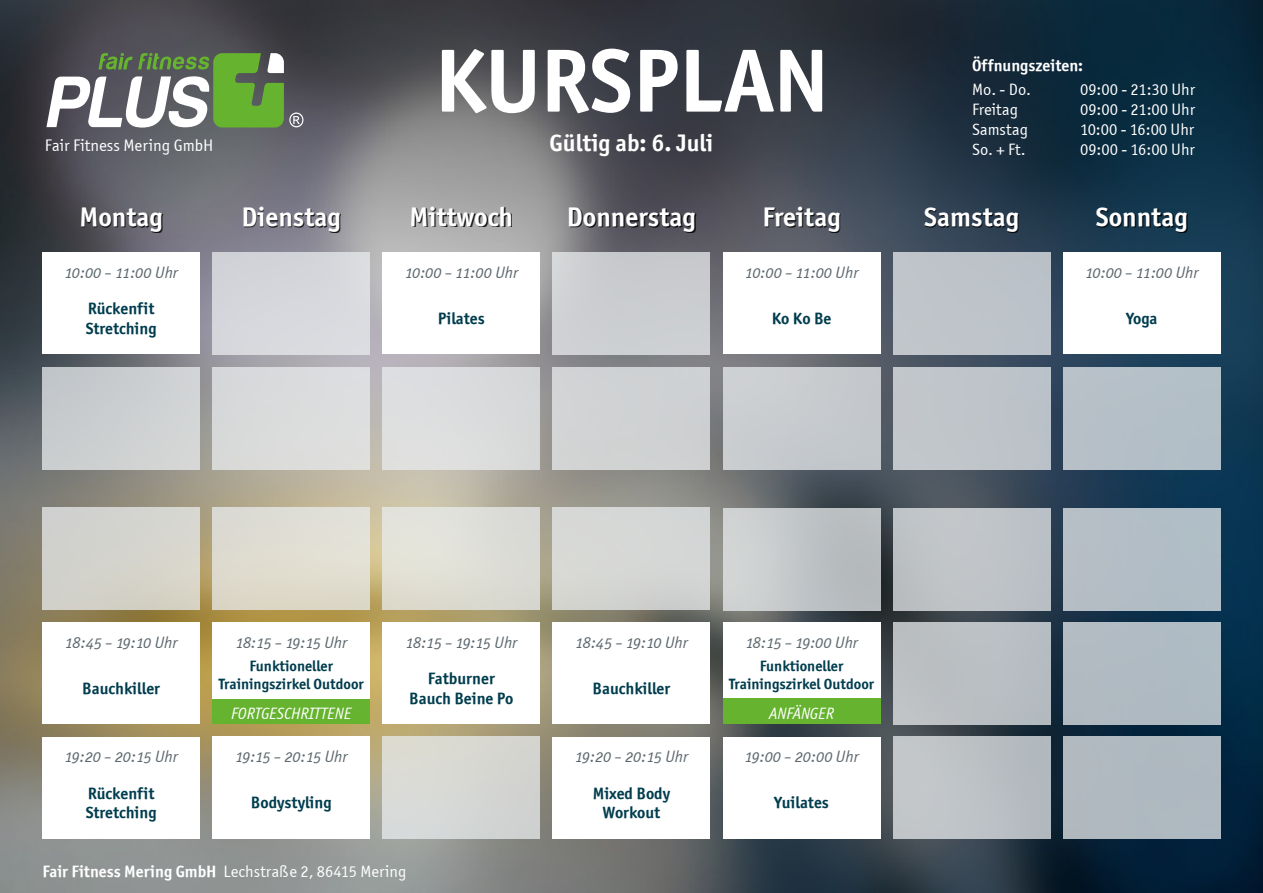
<style>
.page{position:relative;width:1263px;height:893px;background:#fff}
.page>*{position:absolute;margin:0;border:0;box-sizing:border-box;transform-origin:0 0}
.t1{font:90px "Officina Sans OSITCTT Bold";letter-spacing:-.005em;color:#fff}
.t2{font:27px "Officina Sans ITCTT Bold";color:#fff}
.t3{font:24px "Officina Sans OSITCTT Bold";color:#fff}
.t4{font:16.8px "Officina Sans ITCTT Book";color:#fff}
.t5{font:16.5px/19.8px "Officina Sans ITCTT Bold";color:#003d4e}
.t6{font:16.5px "Officina Sans ITCTT Book";color:#fff}
.t7{font:16.5px "Officina Sans OSITCTT Book Ita";color:#5d686e}
.t8{font:16.5px "Officina Sans OSITCTT Book Ita";letter-spacing:-.02em;color:#5d686e}
.t9{font:16.5px "Officina Sans OSITCTT Book Ita";letter-spacing:-.05em;color:#5d686e}
.t10{font:16.5px "Officina Sans OSITCTT Book Ita";color:#fff}
.t11{font:16.5px "Officina Sans ITCTT Bold";color:#fff}
.t12{font:16.5px "Officina Sans OSITCTT Book Ita";letter-spacing:-.025em;color:#5d686e}
.t13{font:15px/18px "Officina Sans ITCTT Bold";color:#003d4e;text-align:center}
.s1{font-family:"Officina Sans ITCTT Bold"}
</style>
<div class="page">
<img style="left:0;top:0;width:1263px;height:893px">
<div style="left:82px;top:208px;width:81px;height:24px;background:#000;opacity:.85"></div>
<div style="left:245px;top:207px;width:96px;height:25px;background:#000;opacity:.85"></div>
<div style="left:412px;top:207px;width:100px;height:20px;background:#000;opacity:.85"></div>
<div style="left:570px;top:208px;width:126px;height:24px;background:#000;opacity:.85"></div>
<div style="left:765px;top:207px;width:76px;height:25px;background:#000;opacity:.85"></div>
<div style="left:925px;top:208px;width:94px;height:24px;background:#000;opacity:.85"></div>
<div style="left:1097px;top:208px;width:91px;height:24px;background:#000;opacity:.85"></div>
<div style="left:43px;top:278px;width:157px;height:76px;background:#fff"></div>
<div style="left:43px;top:252px;width:157px;height:26px;background:#fff"></div>
<div style="left:43px;top:762px;width:157px;height:77px;background:#fff"></div>
<div style="left:43px;top:737px;width:157px;height:25px;background:#fff"></div>
<div style="left:213px;top:699px;width:157px;height:25px;background:#65b32e"></div>
<div style="left:213px;top:648px;width:157px;height:51px;background:#fff"></div>
<div style="left:213px;top:622px;width:157px;height:26px;background:#fff"></div>
<div style="left:383px;top:278px;width:157px;height:76px;background:#fff"></div>
<div style="left:383px;top:252px;width:157px;height:26px;background:#fff"></div>
<div style="left:723px;top:278px;width:157px;height:76px;background:#fff"></div>
<div style="left:723px;top:252px;width:157px;height:26px;background:#fff"></div>
<div style="left:1063px;top:278px;width:157px;height:76px;background:#fff"></div>
<div style="left:1063px;top:252px;width:157px;height:26px;background:#fff"></div>
<div style="left:553px;top:252px;width:157px;height:102px;background:#cbced0"></div>
<div style="left:893px;top:508px;width:157px;height:102px;background:#bfc3c7"></div>
<div style="left:723px;top:508px;width:157px;height:102px;background:linear-gradient(to right,#d4d6d6,#b1b6ba)"></div>
<div style="left:1063px;top:508px;width:157px;height:102px;background:#b2bdc6"></div>
<div style="left:893px;top:622px;width:157px;height:102px;background:#babfc2"></div>
<div style="left:1063px;top:622px;width:157px;height:102px;background:#afbac2"></div>
<div style="left:43px;top:648px;width:157px;height:76px;background:#fff"></div>
<div style="left:43px;top:622px;width:157px;height:26px;background:#fff"></div>
<div style="left:213px;top:762px;width:157px;height:76px;background:#fff"></div>
<div style="left:213px;top:736px;width:157px;height:26px;background:#fff"></div>
<div style="left:553px;top:762px;width:157px;height:77px;background:#fff"></div>
<div style="left:553px;top:737px;width:157px;height:25px;background:#fff"></div>
<div style="left:723px;top:762px;width:157px;height:77px;background:#fff"></div>
<div style="left:723px;top:737px;width:157px;height:25px;background:#fff"></div>
<div style="left:383px;top:648px;width:157px;height:76px;background:#fff"></div>
<div style="left:383px;top:622px;width:157px;height:26px;background:#fff"></div>
<div style="left:553px;top:648px;width:157px;height:76px;background:#fff"></div>
<div style="left:553px;top:622px;width:157px;height:26px;background:#fff"></div>
<div style="left:723px;top:648px;width:157px;height:51px;background:#fff"></div>
<div style="left:723px;top:622px;width:157px;height:26px;background:#fff"></div>
<div style="left:723px;top:699px;width:157px;height:25px;background:#65b32e"></div>
<div style="left:213px;top:252px;width:157px;height:102px;background:#d6d8dc"></div>
<div style="left:213px;top:367px;width:157px;height:102px;background:#dbdcdc"></div>
<div style="left:383px;top:367px;width:157px;height:102px;background:#dbddde"></div>
<div style="left:553px;top:367px;width:157px;height:102px;background:#cfd2d3"></div>
<div style="left:723px;top:367px;width:157px;height:102px;background:#c7cbce"></div>
<div style="left:1063px;top:367px;width:157px;height:102px;background:#b4bfc7"></div>
<div style="left:893px;top:367px;width:157px;height:102px;background:#bfc4ca"></div>
<div style="left:893px;top:252px;width:157px;height:102px;background:#bdc3ca"></div>
<div style="left:43px;top:367px;width:157px;height:102px;background:#cccfd1"></div>
<div style="left:43px;top:507px;width:157px;height:102px;background:#d3d2cc"></div>
<div style="left:213px;top:507px;width:157px;height:102px;background:#dfdcd1"></div>
<div style="left:383px;top:507px;width:157px;height:102px;background:#dfded6"></div>
<div style="left:383px;top:736px;width:157px;height:102px;background:#d7d8d3"></div>
<div style="left:553px;top:508px;width:157px;height:102px;background:#d5d7d5"></div>
<div style="left:893px;top:737px;width:157px;height:102px;background:#bdc2c6"></div>
<div style="left:1063px;top:737px;width:157px;height:102px;background:#afb9c0"></div>
<svg style="left:46px;top:53px;width:257px;height:75px"></svg>
<p class="t4" style="left:45px;top:135px;width:170px">Fair Fitness Mering GmbH</p>
<h1 class="t1" style="left:434px;top:25px;width:396px">KURSPLAN</h1>
<h3 class="t3" style="left:550px;top:128px;width:165px">Gültig ab: 6. Juli</h3>
<h2 class="t2" style="left:79px;top:200px;width:85px">Montag</h2>
<h2 class="t2" style="left:241px;top:200px;width:101px">Dienstag</h2>
<h2 class="t2" style="left:410px;top:200px;width:105px">Mittwoch</h2>
<h2 class="t2" style="left:567px;top:200px;width:131px">Donnerstag</h2>
<h2 class="t2" style="left:762px;top:200px;width:80px">Freitag</h2>
<p class="t7" style="left:65px;top:263px;width:115px">10:00 – 11:00 Uhr</p>
<p class="t5" style="left:86px;top:298px;width:72px">Rückenfit<br>Stretching</p>
<p class="t7" style="left:405px;top:263px;width:115px">10:00 – 11:00 Uhr</p>
<p class="t5" style="left:438px;top:308px;width:48px">Pilates</p>
<p class="t7" style="left:745px;top:263px;width:115px">10:00 – 11:00 Uhr</p>
<p class="t5" style="left:772px;top:308px;width:61px">Ko Ko Be</p>
<p class="t11" style="left:972px;top:55px;width:112px">Öffnungszeiten:</p>
<p class="t6" style="left:972px;top:80px;width:61px">Mo. - Do.</p>
<p class="t6" style="left:1080px;top:80px;width:117px">09:00 - 21:30 Uhr</p>
<p class="t6" style="left:972px;top:100px;width:48px">Freitag</p>
<p class="t6" style="left:1080px;top:100px;width:117px">09:00 - 21:00 Uhr</p>
<p class="t6" style="left:972px;top:120px;width:58px">Samstag</p>
<p class="t6" style="left:1080px;top:120px;width:116px">10:00 - 16:00 Uhr</p>
<p class="t6" style="left:972px;top:139px;width:55px">So. + Ft.</p>
<p class="t6" style="left:1080px;top:139px;width:116px">09:00 - 16:00 Uhr</p>
<h2 class="t2" style="left:924px;top:200px;width:97px">Samstag</h2>
<h2 class="t2" style="left:1096px;top:200px;width:94px">Sonntag</h2>
<p class="t7" style="left:1085px;top:263px;width:115px">10:00 – 11:00 Uhr</p>
<p class="t5" style="left:1126px;top:308px;width:33px">Yoga</p>
<p class="t8" style="left:65px;top:633px;width:114px">18:45 – 19:10 Uhr</p>
<p class="t9" style="left:235px;top:633px;width:113px">18:15 – 19:15 Uhr</p>
<p class="t9" style="left:406px;top:633px;width:113px">18:15 – 19:15 Uhr</p>
<p class="t8" style="left:575px;top:633px;width:114px">18:45 – 19:10 Uhr</p>
<p class="t8" style="left:745px;top:633px;width:114px">18:15 – 19:00 Uhr</p>
<p class="t5" style="left:82px;top:678px;width:79px">Bauchkiller</p>
<p class="t13" style="left:219px;top:657px;width:147px">Funktioneller<br>Trainingszirkel Outdoor</p>
<p class="t10" style="left:231px;top:704px;width:122px">FORTGESCHRITTENE</p>
<p class="t5" style="left:409px;top:668px;width:106px;text-align:center">Fatburner<br>Bauch Beine Po</p>
<p class="t5" style="left:593px;top:678px;width:79px">Bauchkiller</p>
<p class="t13" style="left:729px;top:657px;width:147px">Funktioneller<br>Trainingszirkel Outdoor</p>
<p class="t10" style="left:769px;top:704px;width:66px">ANFÄNGER</p>
<p class="t7" style="left:65px;top:747px;width:115px">19:20 – 20:15 Uhr</p>
<p class="t12" style="left:235px;top:747px;width:114px">19:15 – 20:15 Uhr</p>
<p class="t7" style="left:575px;top:747px;width:115px">19:20 – 20:15 Uhr</p>
<p class="t7" style="left:745px;top:747px;width:115px">19:00 – 20:00 Uhr</p>
<p class="t5" style="left:86px;top:783px;width:72px">Rückenfit<br>Stretching</p>
<p class="t5" style="left:251px;top:792px;width:82px">Bodystyling</p>
<p class="t5" style="left:593px;top:783px;width:79px;text-align:center">Mixed Body<br>Workout</p>
<p class="t5" style="left:774px;top:793px;width:56px">Yuilates</p>
<p class="t6" style="left:43px;top:862px;width:365px"><span class="s1">Fair Fitness Mering GmbH</span> Lechstraße 2, 86415 Mering</p>
</div>
